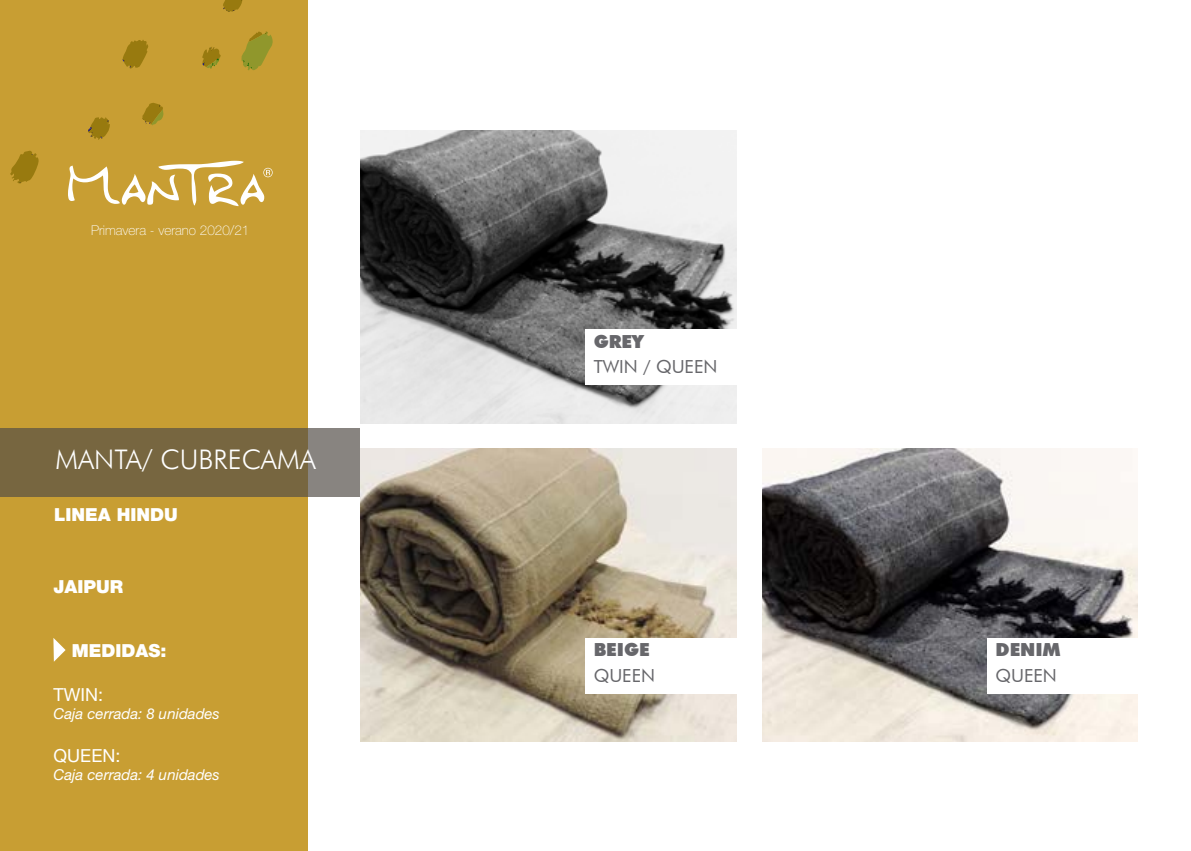
<style>
.page{position:relative;width:1191px;height:851px;background:#fff}
.page>*{position:absolute;margin:0;border:0;box-sizing:border-box;transform-origin:0 0}
.t1{font:300 27px "Futura BT";color:#fff}
.t2{font:900 18px "Helvetica Neue";color:#fff}
.t3{font:18px "Futura BT";color:#67676b}
.t4{font:900 18px "Futura BT";color:#67676b}
.t5{font:18px "Helvetica Neue";color:#fff}
.t6{font:italic 15px "Helvetica Neue";color:#fff}
.t7{font:100 13.5px "Helvetica Neue";color:#fff}
</style>
<div class="page">
<div style="left:0;top:0;width:308px;height:850px;background:#c89e33"></div>
<svg style="left:68px;top:161px;width:205px;height:45px"></svg>
<svg style="left:223px;top:0;width:19px;height:12px"></svg>
<svg style="left:142px;top:103px;width:22px;height:23px"></svg>
<svg style="left:241px;top:31px;width:32px;height:39px"></svg>
<svg style="left:10px;top:151px;width:29px;height:32px"></svg>
<svg style="left:123px;top:40px;width:25px;height:28px"></svg>
<svg style="left:88px;top:117px;width:22px;height:23px"></svg>
<svg style="left:202px;top:47px;width:19px;height:22px"></svg>
<svg style="left:53px;top:638px;width:13px;height:23px"></svg>
<img style="left:360px;top:131px;width:376px;height:292px">
<img style="left:360px;top:448px;width:376px;height:293px">
<img style="left:762px;top:448px;width:376px;height:293px">
<div style="left:585px;top:329px;width:158px;height:56px;background:#fff"></div>
<div style="left:585px;top:637px;width:158px;height:56px;background:#fff"></div>
<div style="left:987px;top:637px;width:158px;height:56px;background:#fff"></div>
<svg style="left:0;top:428px;width:360px;height:68px;background:#796a48"></svg>
<p class="t7" style="left:91px;top:223px;width:160px">Primavera - verano 2020/21</p>
<h1 class="t1" style="left:56px;top:443px;width:262px">MANTA/ CUBRECAMA</h1>
<p class="t2" style="left:54px;top:504px;width:125px">LINEA HINDU</p>
<p class="t2" style="left:54px;top:575px;width:71px">JAIPUR</p>
<p class="t2" style="left:72px;top:640px;width:96px">MEDIDAS:</p>
<p class="t5" style="left:54px;top:683px;width:51px">TWIN:</p>
<p class="t6" style="left:54px;top:704px;width:168px">Caja cerrada: 8 unidades</p>
<p class="t5" style="left:54px;top:744px;width:68px">QUEEN:</p>
<p class="t6" style="left:54px;top:765px;width:168px">Caja cerrada: 4 unidades</p>
<p class="t4" style="left:593px;top:330px;width:51px">GREY</p>
<p class="t3" style="left:593px;top:355px;width:125px">TWIN / QUEEN</p>
<p class="t4" style="left:593px;top:638px;width:58px">BEIGE</p>
<p class="t3" style="left:593px;top:664px;width:63px">QUEEN</p>
<p class="t4" style="left:995px;top:638px;width:66px">DENIM</p>
<p class="t3" style="left:995px;top:664px;width:63px">QUEEN</p>
</div>
